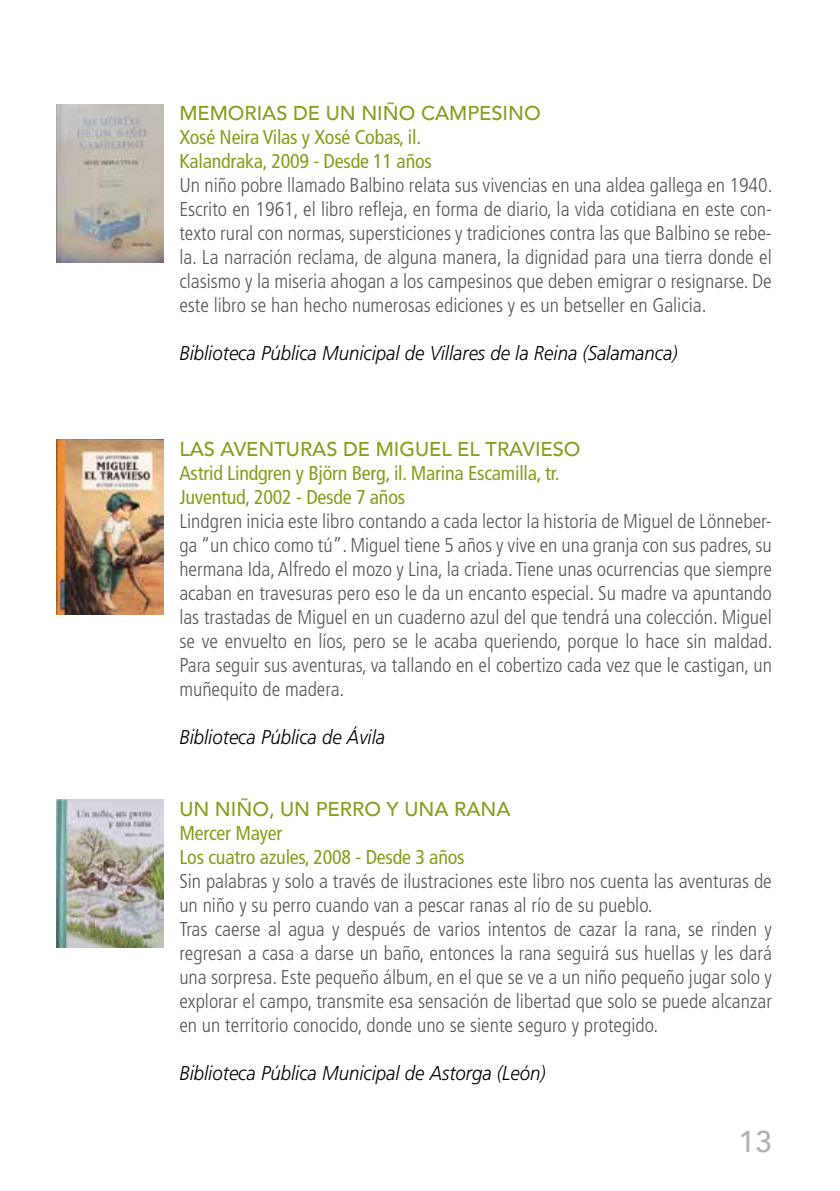
<style>
.page{position:relative;width:840px;height:1191px;background:#fff}
.page>*{position:absolute;margin:0;border:0;box-sizing:border-box;transform-origin:0 0}
.t1{font:500 30px "Avenir";color:#b5afad}
.t2{font:300 condensed 20px/24px "Frutiger";color:#58585a;text-align:justify}
.t3{font:condensed 20px/24px "Frutiger";letter-spacing:-.01em;color:#869f1e}
.t4{font:italic 300 20px "Frutiger";color:#000;scale:.93 1}
.t5{font:500 20px "Avenir";color:#869f1e}
</style>
<div class="page">
<img style="left:57px;top:104px;width:107px;height:159px">
<img style="left:57px;top:439px;width:107px;height:175px">
<img style="left:57px;top:799px;width:107px;height:148px">
<p class="t5" style="left:179px;top:96px;width:362px">MEMORIAS DE UN NIÑO CAMPESINO</p>
<p class="t3" style="left:179px;top:125px;width:254px">Xosé Neira Vilas y Xosé Cobas, il.<br>Kalandraka, 2009 - Desde 11 años</p>
<p class="t2" style="left:179px;top:173px;width:594px">Un niño pobre llamado Balbino relata sus vivencias en una aldea gallega en 1940.<br>Escrito en 1961, el libro refleja, en forma de diario, la vida cotidiana en este con&shy;texto rural con normas, supersticiones y tradiciones contra las que Balbino se rebe&shy;la. La narración reclama, de alguna manera, la dignidad para una tierra donde el clasismo y la miseria ahogan a los campesinos que deben emigrar o resignarse. De este libro se han hecho numerosas ediciones y es un betseller en Galicia.</p>
<p class="t4" style="left:179px;top:342px;width:537px">Biblioteca Pública Municipal de Villares de la Reina (Salamanca)</p>
<p class="t5" style="left:179px;top:432px;width:402px">LAS AVENTURAS DE MIGUEL EL TRAVIESO</p>
<p class="t3" style="left:179px;top:461px;width:381px">Astrid Lindgren y Björn Berg, il. Marina Escamilla, tr.<br>Juventud, 2002 - Desde 7 años</p>
<p class="t2" style="left:179px;top:509px;width:594px">Lindgren inicia este libro contando a cada lector la historia de Miguel de Lönneber&shy;ga “un chico como tú”. Miguel tiene 5 años y vive en una granja con sus padres, su hermana Ida, Alfredo el mozo y Lina, la criada. Tiene unas ocurrencias que siempre acaban en travesuras pero eso le da un encanto especial. Su madre va apuntando las trastadas de Miguel en un cuaderno azul del que tendrá una colección. Miguel se ve envuelto en líos, pero se le acaba queriendo, porque lo hace sin maldad.<br>Para seguir sus aventuras, va tallando en el cobertizo cada vez que le castigan, un muñequito de madera.</p>
<p class="t4" style="left:179px;top:726px;width:223px">Biblioteca Pública de Ávila</p>
<p class="t5" style="left:179px;top:792px;width:332px">UN NIÑO, UN PERRO Y UNA RANA</p>
<p class="t3" style="left:179px;top:821px;width:286px">Mercer Mayer<br>Los cuatro azules, 2008 - Desde 3 años</p>
<p class="t2" style="left:179px;top:869px;width:594px;text-align:left">Sin palabras y solo a través de ilustraciones este libro nos cuenta las aventuras de un niño y su perro cuando van a pescar ranas al río de su pueblo.<br>Tras caerse al agua y después de varios intentos de cazar la rana, se rinden y regresan a casa a darse un baño, entonces la rana seguirá sus huellas y les dará una sorpresa. Este pequeño álbum, en el que se ve a un niño pequeño jugar solo y explorar el campo, transmite esa sensación de libertad que solo se puede alcanzar en un territorio conocido, donde uno se siente seguro y protegido.</p>
<p class="t4" style="left:179px;top:1062px;width:395px">Biblioteca Pública Municipal de Astorga (León)</p>
<h1 class="t1" style="left:738px;top:1116px;width:35px">13</h1>
</div>
